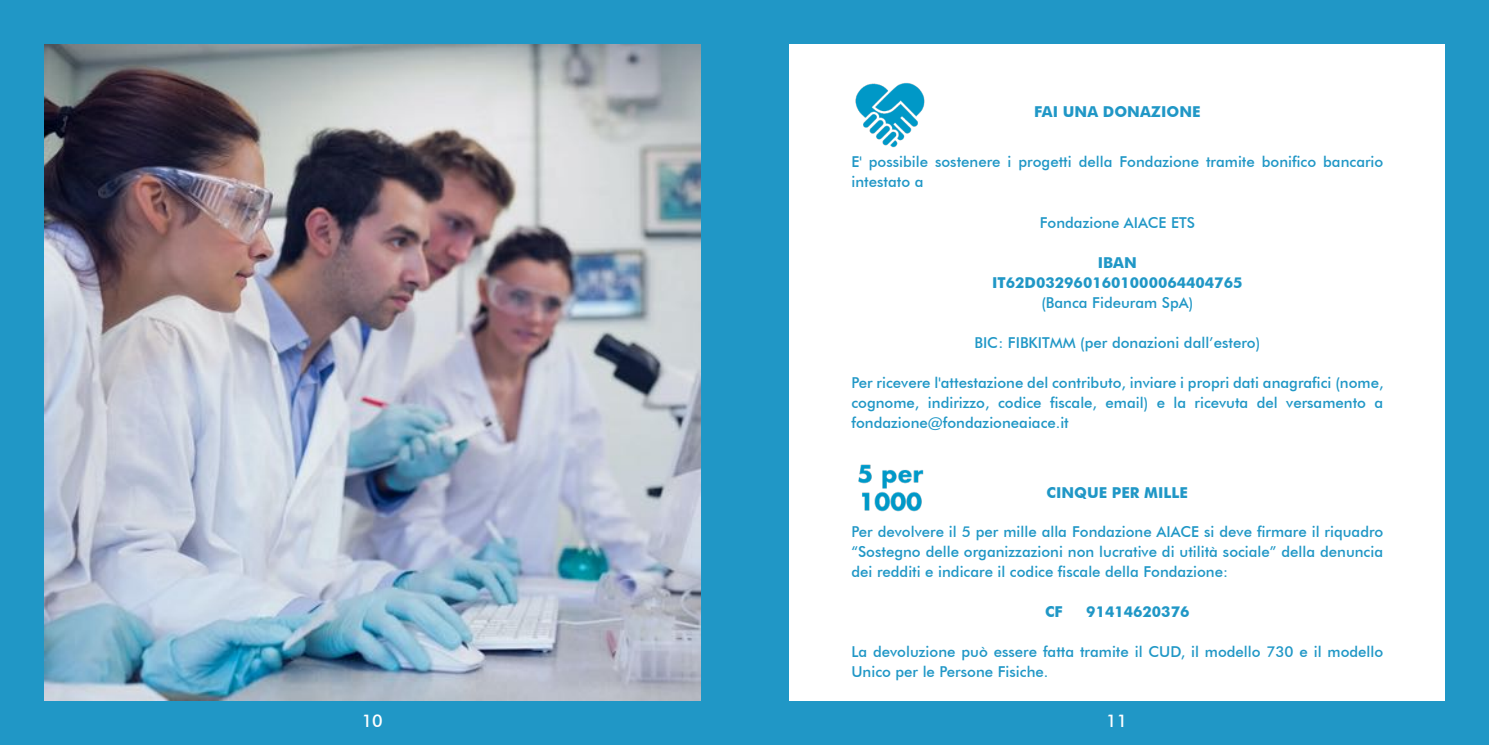
<style>
.page{position:relative;width:1489px;height:745px;background:#fff}
.page>*{position:absolute;margin:0;border:0;box-sizing:border-box;transform-origin:0 0}
.t1{font:500 17.5px "Futura BT";color:#fff}
.t2{font:500 15px/20px "Futura BT";color:#2097c6;text-align:justify}
.t3{font:700 15px/20px "Futura BT";color:#2097c6;text-align:center}
</style>
<div class="page">
<div style="left:0;top:0;width:744px;height:744px;background:#2097c6"></div>
<img style="left:44px;top:44px;width:656px;height:656px">
<div style="left:744px;top:0;width:744px;height:744px;background:#2097c6"></div>
<div style="left:789px;top:44px;width:655px;height:656px;background:#fff"></div>
<img style="left:858px;top:464px;width:66px;height:48px">
<img style="left:855px;top:83px;width:70px;height:65px">
<p class="t3" style="left:1034px;top:101px;width:168px">FAI UNA DONAZIONE</p>
<p class="t2" style="left:851px;top:152px;width:533px">E' possibile sostenere i progetti della Fondazione tramite bonifico bancario intestato a</p>
<p class="t2" style="left:1039px;top:212px;width:157px">Fondazione AIACE ETS</p>
<p class="t3" style="left:992px;top:252px;width:252px">IBAN<br>IT62D0329601601000064404765</p>
<p class="t2" style="left:1041px;top:292px;width:153px">(Banca Fideuram SpA)</p>
<p class="t2" style="left:974px;top:332px;width:287px">BIC: FIBKITMM (per donazioni dall’estero)</p>
<p class="t2" style="left:851px;top:372px;width:533px">Per ricevere l'attestazione del contributo, inviare i propri dati anagrafici (nome, cognome, indirizzo, codice fiscale, email) e la ricevuta del versamento a fondazione@fondazioneaiace.it</p>
<p class="t3" style="left:1046px;top:482px;width:143px">CINQUE PER MILLE</p>
<p class="t2" style="left:851px;top:521px;width:533px">Per devolvere il 5 per mille alla Fondazione AIACE si deve firmare il riquadro “Sostegno delle organizzazioni non lucrative di utilità sociale” della denuncia dei redditi e indicare il codice fiscale della Fondazione:</p>
<p class="t3" style="left:1045px;top:601px;width:19px">CF</p>
<p class="t3" style="left:1086px;top:601px;width:105px">91414620376</p>
<p class="t2" style="left:851px;top:641px;width:533px">La devoluzione può essere fatta tramite il CUD, il modello 730 e il modello<br>Unico per le Persone Fisiche.</p>
<p class="t1" style="left:361px;top:710px;width:23px">10</p>
<p class="t1" style="left:1106px;top:710px;width:23px">11</p>
</div>
